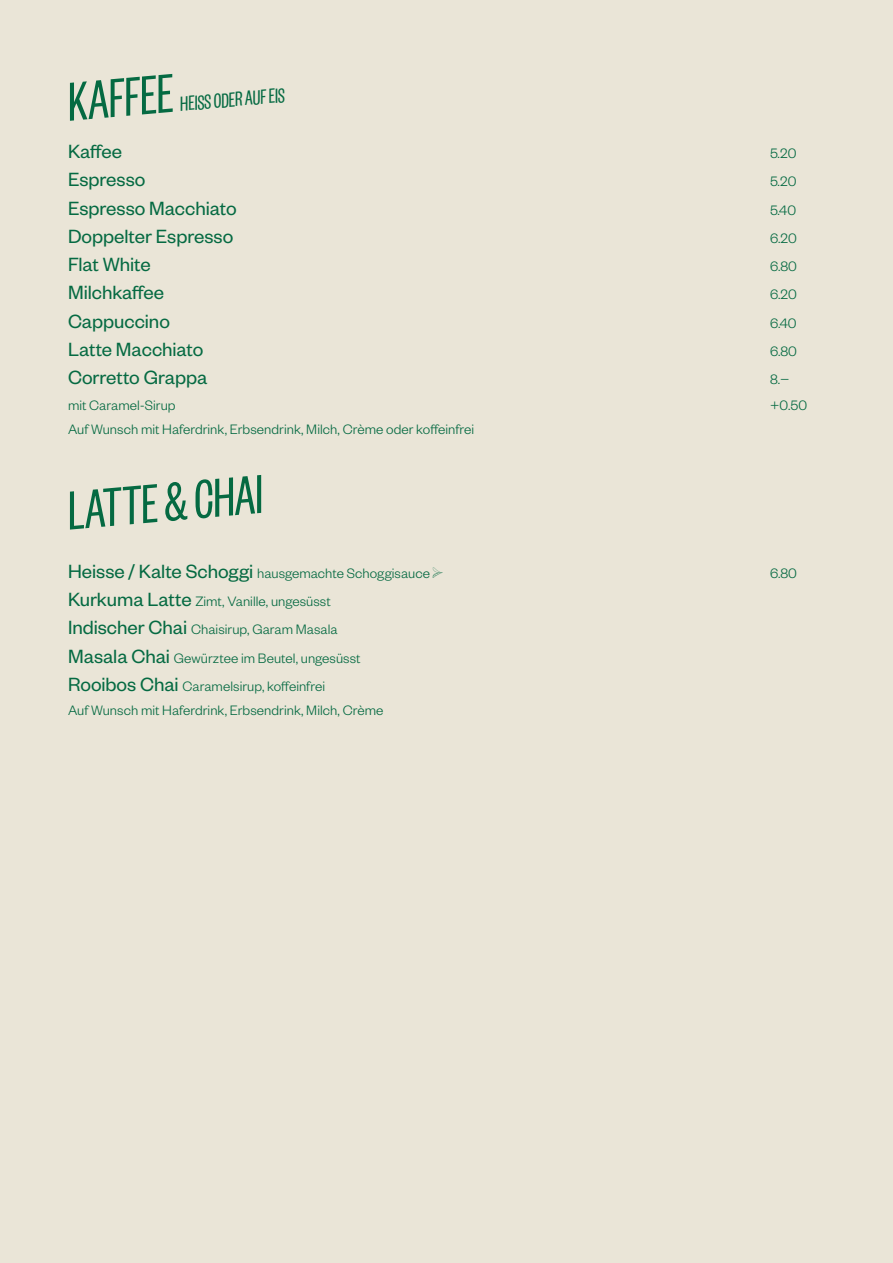
<style>
.page{position:relative;width:893px;height:1263px;background:#eae5d7}
.page>*{position:absolute;margin:0;border:0;box-sizing:border-box;transform-origin:0 0}
.t1{font:60px "Founders Grotesk X Cond";color:#056a42}
.t2{font:22.5px "Founders Grotesk X Cond";color:#056a42}
.t3{font:21px "Founders Grotesk";color:#056a42}
.t4{font:300 15px/28.2px "Founders Grotesk";letter-spacing:.005em;color:#056a42}
.s1{font-weight:400;font-size:21px}
</style>
<div class="page">
<h1 class="t1" style="left:63px;top:69px;width:107px;rotate:-5deg">KAFFEE</h1>
<h2 class="t2" style="left:179px;top:91px;width:107px;rotate:-5deg">HEISS ODER AUF EIS</h2>
<h3 class="t3" style="left:68px;top:139px;width:56px">Kaffee</h3>
<p class="t4" style="left:770px;top:138px;width:28px">5.20</p>
<h3 class="t3" style="left:68px;top:167px;width:79px">Espresso</h3>
<p class="t4" style="left:770px;top:167px;width:28px">5.20</p>
<h3 class="t3" style="left:68px;top:195px;width:170px">Espresso Macchiato</h3>
<p class="t4" style="left:770px;top:195px;width:27px">5.40</p>
<h3 class="t3" style="left:68px;top:223px;width:167px">Doppelter Espresso</h3>
<p class="t4" style="left:770px;top:223px;width:28px">6.20</p>
<h3 class="t3" style="left:68px;top:252px;width:84px">Flat White</h3>
<p class="t4" style="left:770px;top:251px;width:28px">6.80</p>
<h3 class="t3" style="left:68px;top:280px;width:98px">Milchkaffee</h3>
<p class="t4" style="left:770px;top:280px;width:28px">6.20</p>
<h3 class="t3" style="left:68px;top:308px;width:103px">Cappuccino</h3>
<p class="t4" style="left:770px;top:308px;width:28px">6.40</p>
<h3 class="t3" style="left:68px;top:336px;width:137px">Latte Macchiato</h3>
<p class="t4" style="left:770px;top:336px;width:28px">6.80</p>
<h3 class="t3" style="left:68px;top:365px;width:141px">Corretto Grappa</h3>
<p class="t4" style="left:770px;top:364px;width:21px">8.−</p>
<p class="t4" style="left:68px;top:390px;width:109px">mit Caramel-Sirup</p>
<p class="t4" style="left:770px;top:390px;width:39px">+0.50</p>
<p class="t4" style="left:68px;top:414px;width:408px">Auf Wunsch mit Haferdrink, Erbsendrink, Milch, Crème oder koffeinfrei</p>
<h1 class="t1" style="left:63px;top:477px;width:197px;rotate:-5deg">LATTE &amp; CHAI</h1>
<p class="t4" style="left:68px;top:558px;width:377px"><span class="s1">Heisse / Kalte Schoggi</span> hausgemachte Schoggisauce □</p>
<p class="t4" style="left:770px;top:558px;width:28px">6.80</p>
<p class="t4" style="left:68px;top:586px;width:294px"><span class="s1">Kurkuma Latte</span> Zimt, Vanille, ungesüsst <span class="s1">Indischer Chai</span> Chaisirup, Garam Masala <span class="s1">Masala Chai</span> Gewürztee im Beutel, ungesüsst <span class="s1">Rooibos Chai</span> Caramelsirup, koffeinfrei</p>
<p class="t4" style="left:68px;top:696px;width:317px">Auf Wunsch mit Haferdrink, Erbsendrink, Milch, Crème</p>
</div>
